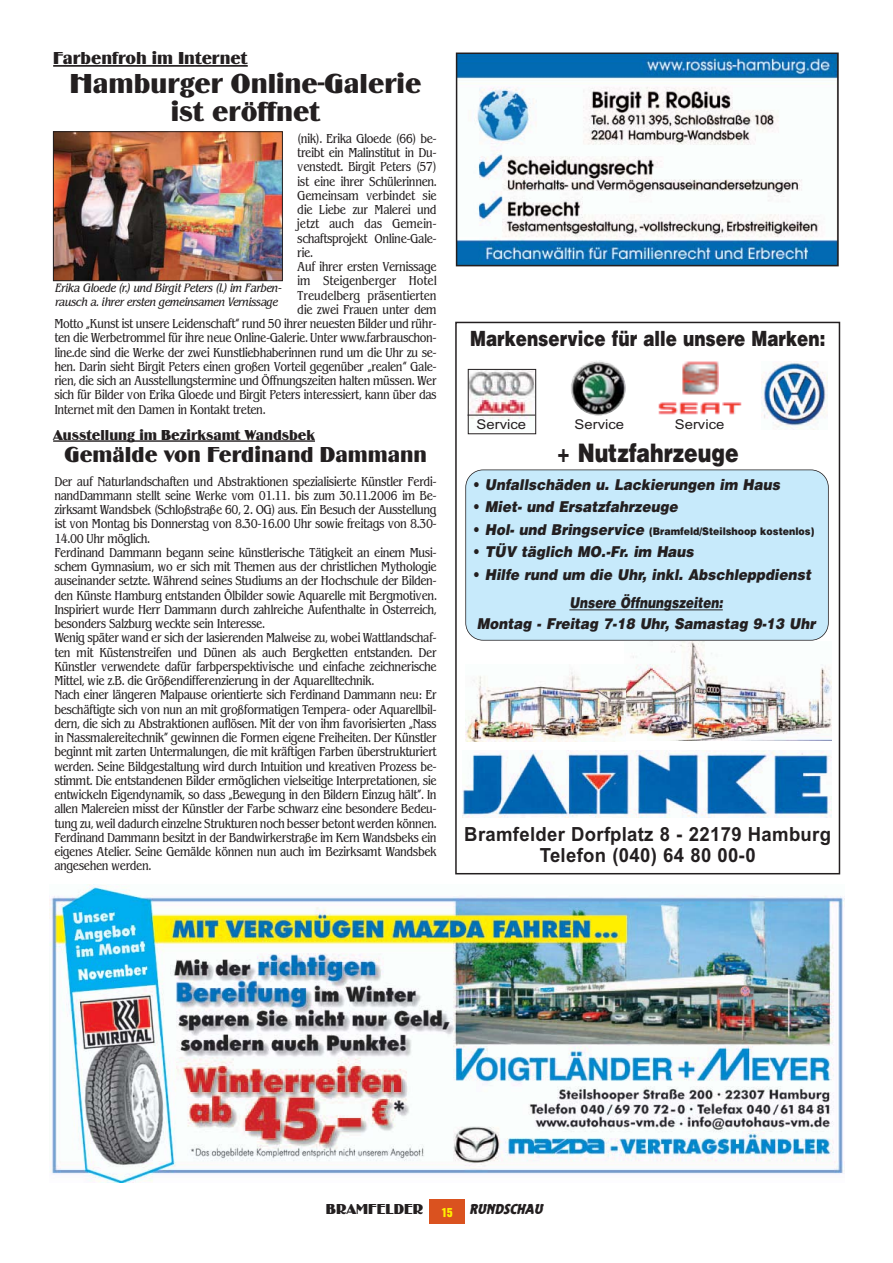
<style>
.page{position:relative;width:893px;height:1263px;background:#fff}
.page>*{position:absolute;margin:0;border:0;box-sizing:border-box;transform-origin:0 0}
.t1{font:28.5px/28.5px "Birmingham";color:#231f20;text-align:center}
.t2{font:900 25.5px "Helvetica";color:#231f20;scale:.8 1}
.t3{font:22.5px "Birmingham";color:#231f20}
.t4{font:900 21px "Helvetica";color:#231f20;scale:.8 1}
.t5{font:700 19.5px/21px "Arial";letter-spacing:.015em;color:#231f20;text-align:center;scale:.95 1}
.t6{font:18px "Birmingham";color:#231f20}
.t7{font:italic 900 15px/28.5px "Helvetica";color:#231f20;text-align:center;scale:.9 1}
.t8{font:15px "Birmingham";color:#231f20}
.t9{font:13.5px "Arial";color:#231f20;scale:1.1 1}
.t10{font:12.75px/14.2px "B693 Roman Cd";color:#231f20}
.t11{font:12.75px "B693 Roman Cd";letter-spacing:.02em;color:#231f20}
.t12{font:italic 12px/14.2px "B693 Roman Cd";color:#231f20}
.t13{font:900 10.5px "Helvetica";color:#231f20;scale:.9 1}
.s1{font-style:normal}
.s2{font-size:15px}
.s3{font-style:italic;font-size:15px}
.s4{font-family:"Elmshorn";font-style:italic}
</style>
<div class="page">
<div style="left:429px;top:1199px;width:35px;height:24px;background:#da521f"></div>
<div style="left:455px;top:322px;width:385px;height:552px;border:2px solid #231f20"></div>
<img style="left:470px;top:371px;width:64px;height:48px">
<div style="left:468px;top:369px;width:68px;height:65px;border:1px solid #231f20"></div>
<img style="left:761px;top:361px;width:66px;height:69px">
<img style="left:682px;top:361px;width:36px;height:34px">
<img style="left:658px;top:402px;width:83px;height:13px">
<hr style="left:467px;top:415px;width:68px;height:1px;background:#231f20">
<img style="left:570px;top:360px;width:56px;height:55px;border-radius:50%">
<img style="left:462px;top:750px;width:369px;height:67px">
<img style="left:625px;top:642px;width:206px;height:99px">
<img style="left:465px;top:672px;width:160px;height:69px">
<div style="left:465px;top:470px;width:363px;height:170px;background:#c7eafb;border-radius:17px"></div>
<div style="left:465px;top:470px;width:363px;height:171px;border:2px solid #231f20;border-radius:18px"></div>
<hr style="left:569px;top:609px;width:153px;height:1px;background:#231f20">
<img style="left:50px;top:887px;width:794px;height:296px">
<hr style="left:53px;top:65px;width:195px;height:2px;background:#231f20">
<img style="left:55px;top:133px;width:225px;height:146px">
<div style="left:53px;top:131px;width:229px;height:150px;border:1px solid #231f20"></div>
<hr style="left:53px;top:440px;width:262px;height:2px;background:#231f20">
<img style="left:459px;top:56px;width:376px;height:207px">
<div style="left:456px;top:53px;width:382px;height:213px;border:2px solid #231f20"></div>
<h3 class="t6" style="left:53px;top:52px;width:196px">Farbenfroh im Internet</h3>
<h1 class="t1" style="left:70px;top:71px;width:353px">Hamburger Online-Galerie ist eröffnet</h1>
<p class="t10" style="left:297px;top:133px;width:140px">(nik). Erika Gloede (66) be-</p>
<p class="t10" style="left:297px;top:147px;width:140px">treibt ein Malinstitut in Du-</p>
<p class="t10" style="left:297px;top:161px;width:140px">venstedt. Birgit Peters (57)</p>
<p class="t10" style="left:297px;top:175px;width:140px">ist eine ihrer Schülerinnen.</p>
<p class="t10" style="left:297px;top:190px;width:140px">Gemeinsam verbindet sie</p>
<p class="t10" style="left:297px;top:204px;width:140px">die Liebe zur Malerei und</p>
<p class="t11" style="left:297px;top:219px;width:140px">jetzt auch das Gemein-</p>
<p class="t10" style="left:297px;top:232px;width:140px">schaftsprojekt Online-Gale-</p>
<p class="t10" style="left:297px;top:247px;width:17px">rie.</p>
<p class="t10" style="left:297px;top:261px;width:140px">Auf ihrer ersten Vernissage</p>
<p class="t11" style="left:297px;top:276px;width:140px">im Steigenberger Hotel</p>
<p class="t10" style="left:297px;top:289px;width:140px">Treudelberg präsentierten</p>
<p class="t10" style="left:297px;top:304px;width:140px">die zwei Frauen unter dem</p>
<p class="t10" style="left:55px;top:318px;width:383px">Motto „Kunst ist unsere Leidenschaft“ rund 50 ihrer neuesten Bilder und rühr-</p>
<p class="t10" style="left:55px;top:332px;width:383px">ten die Werbetrommel für ihre neue Online-Galerie. Unter www.farbrauschon-</p>
<p class="t10" style="left:55px;top:346px;width:383px">line.de sind die Werke der zwei Kunstliebhaberinnen rund um die Uhr zu se-</p>
<p class="t10" style="left:55px;top:361px;width:383px">hen. Darin sieht Birgit Peters einen großen Vorteil gegenüber „realen“ Gale-</p>
<p class="t10" style="left:55px;top:375px;width:383px">rien, die sich an Ausstellungstermine und Öffnungszeiten halten müssen. Wer</p>
<p class="t10" style="left:55px;top:389px;width:383px">sich für Bilder von Erika Gloede und Birgit Peters interessiert, kann über das</p>
<p class="t10" style="left:55px;top:403px;width:212px">Internet mit den Damen in Kontakt treten.</p>
<p class="t12" style="left:55px;top:282px;width:228px">Erika Gloede (r.) und Birgit Peters (l.) im Farben&shy;rausch a. ihrer ersten gemeinsamen Vernissage</p>
<p class="t8" style="left:53px;top:430px;width:263px">Ausstellung im Bezirksamt Wandsbek</p>
<h3 class="t3" style="left:64px;top:447px;width:364px">Gemälde von Ferdinand Dammann</h3>
<p class="t10" style="left:55px;top:475px;width:383px">Der auf Naturlandschaften und Abstraktionen spezialisierte Künstler Ferdi&shy;nandDammann stellt seine Werke vom 01.11. bis zum 30.11.2006 im Be&shy;zirksamt Wandsbek (Schloßstraße 60, 2. OG) aus. Ein Besuch der Ausstellung ist von Montag bis Donnerstag von 8.30-16.00 Uhr sowie freitags von 8.30- 14.00 Uhr möglich.<br>Ferdinand Dammann begann seine künstlerische Tätigkeit an einem Musi&shy;schem Gymnasium, wo er sich mit Themen aus der christlichen Mythologie auseinander setzte. Während seines Studiums an der Hochschule der Bilden&shy;den Künste Hamburg entstanden Ölbilder sowie Aquarelle mit Bergmotiven.<br>Inspiriert wurde Herr Dammann durch zahlreiche Aufenthalte in Osterreich, besonders Salzburg weckte sein Interesse.<br>Wenig später wand er sich der lasierenden Malweise zu, wobei Wattlandschaf&shy;ten mit Küstenstreifen und Dünen als auch Bergketten entstanden. Der Künstler verwendete dafür farbperspektivische und einfache zeichnerische Mittel, wie z.B. die Größendifferenzierung in der Aquarelltechnik.<br>Nach einer längeren Malpause orientierte sich Ferdinand Dammann neu: Er beschäftigte sich von nun an mit großformatigen Tempera- oder Aquarellbil&shy;dern, die sich zu Abstraktionen auflösen. Mit der von ihm favorisierten „Nass in Nassmalereitechnik" gewinnen die Formen eigene Freiheiten. Der Künstler beginnt mit zarten Untermalungen, die mit kräftigen Farben überstrukturiert werden. Seine Bildgestaltung wird durch Intuition und kreativen Prozess be&shy;stimmt. Die entstandenen Bilder ermöglichen vielseitige Interpretationen, sie entwickeln Eigendynamik, so dass „Bewegung in den Bildern Einzug hält". In allen Malereien misst der Künstler der Farbe schwarz eine besondere Bedeu&shy;tung zu, weil dadurch einzelne Strukturen noch besser betont werden können.<br>Ferdinand Dammann besitzt in der Bandwirkerstraße im Kern Wandsbeks ein eigenes Atelier. Seine Gemälde können nun auch im Bezirksamt Wandsbek angesehen werden.</p>
<h3 class="t4" style="left:470px;top:331px;width:445px">Markenservice für alle unsere Marken:</h3>
<p class="t9" style="left:476px;top:419px;width:47px">Service</p>
<p class="t9" style="left:574px;top:420px;width:47px">Service</p>
<p class="t9" style="left:674px;top:419px;width:47px">Service</p>
<h2 class="t2" style="left:556px;top:443px;width:229px">+ Nutzfahrzeuge</h2>
<p class="t7" style="left:473px;top:472px;width:342px"><span class="s1">•</span> Unfallschäden u. Lackierungen im Haus</p>
<p class="t7" style="left:473px;top:494px;width:229px"><span class="s1">•</span> Miet- und Ersatzfahrzeuge</p>
<p class="t13" style="left:473px;top:527px;width:381px"><span class="s2">•</span> <span class="s3">Hol- und Bringservice</span> (Bramfeld/Steilshoop kostenlos)</p>
<p class="t7" style="left:473px;top:539px;width:247px"><span class="s1">•</span> TÜV täglich MO.-Fr. im Haus</p>
<p class="t7" style="left:473px;top:562px;width:377px"><span class="s1">•</span> Hilfe rund um die Uhr, inkl. Abschleppdienst<br>Unsere Öffnungszeiten:</p>
<p class="t7" style="left:477px;top:611px;width:377px">Montag - Freitag 7-18 Uhr, Samastag 9-13 Uhr</p>
<h3 class="t5" style="left:464px;top:826px;width:387px">Bramfelder Dorfplatz 8 - 22179 Hamburg<br>Telefon (040) 64 80 00-0</h3>
<p class="t8" style="left:326px;top:1204px;width:220px">BRAMFELDER <sub>15</sub> <span class="s4">RUNDSCHAU</span></p>
</div>
